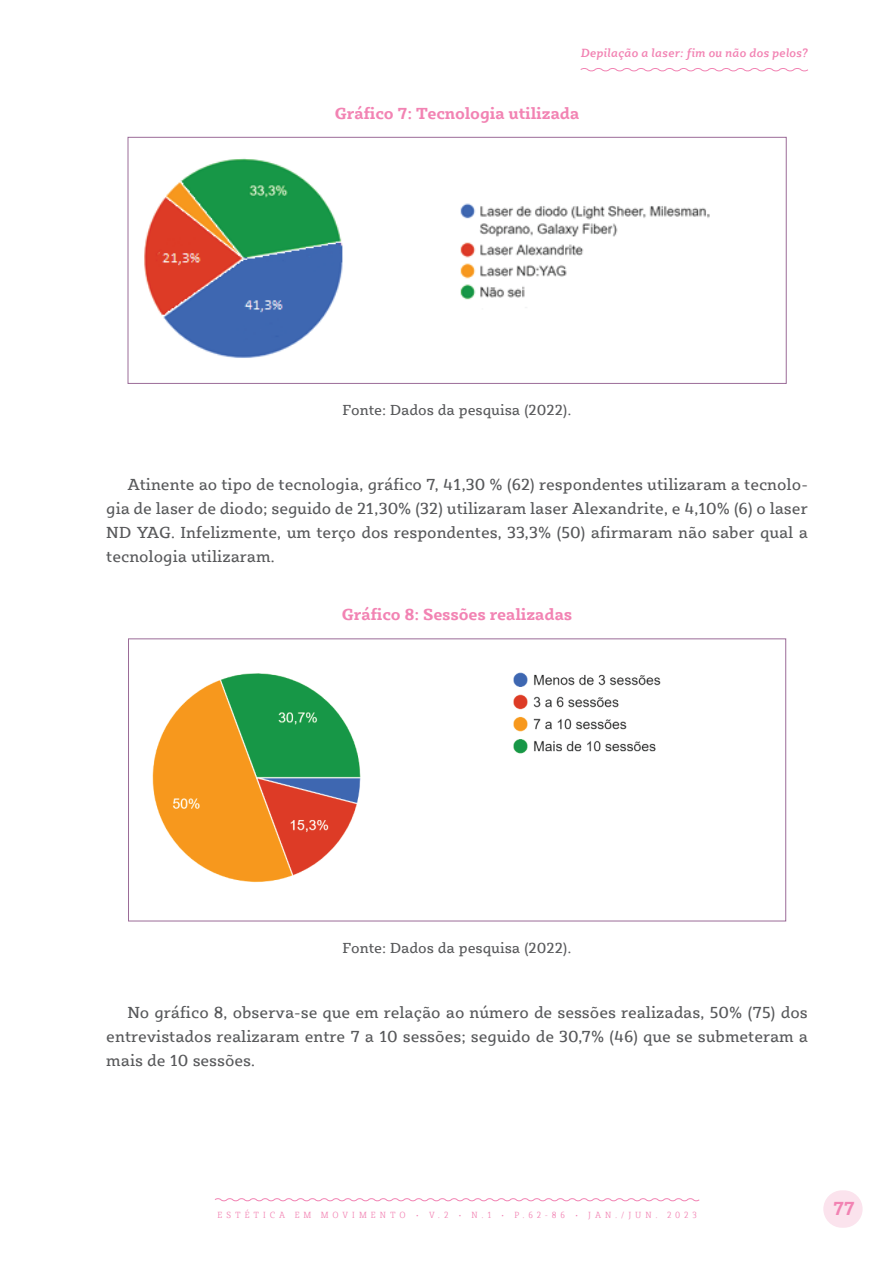
<style>
.page{position:relative;width:893px;height:1263px;background:#fff}
.page>*{position:absolute;margin:0;border:0;box-sizing:border-box;transform-origin:0 0}
.t1{font:italic 700 19.5px "Sybilla Pro Narrow";color:#f283b3}
.t2{font:16.5px/24px "Sybilla Pro";color:#57585a;text-align:justify}
.t3{font:700 16.5px "Sybilla Pro";letter-spacing:-.01em;color:#f283b3}
.t4{font:15px "Sybilla Pro";color:#57585a}
.t5{font:italic 500 12px "Sybilla Pro";letter-spacing:.015em;color:#f283b3}
.t6{font:300 9px "Sybilla Pro Narrow";letter-spacing:.44em;color:#f283b3}
</style>
<div class="page">
<img style="left:144px;top:158px;width:566px;height:200px">
<div style="left:128px;top:137px;width:659px;height:247px;border:1px solid #9b6c98"></div>
<img style="left:152px;top:672px;width:509px;height:211px">
<div style="left:128px;top:638px;width:658px;height:283px;border:1px solid #9b6c98"></div>
<svg style="left:214px;top:1198px;width:486px;height:4px"></svg>
<svg style="left:580px;top:68px;width:228px;height:4px"></svg>
<div style="left:823px;top:1190px;width:40px;height:38px;background:#fbe3ed;border-radius:19px"></div>
<p class="t5" style="left:581px;top:45px;width:229px">Depilação a laser: fim ou não dos pelos?</p>
<p class="t3" style="left:335px;top:102px;width:246px">Gráfico 7: Tecnologia utilizada</p>
<p class="t4" style="left:343px;top:401px;width:231px">Fonte: Dados da pesquisa (2022).</p>
<p class="t2" style="left:106px;top:472px;width:703px;text-indent:21px">Atinente ao tipo de tecnologia, gráfico 7, 41,30 % (62) respondentes utilizaram a tecnolo&shy;gia de laser de diodo; seguido de 21,30% (32) utilizaram laser Alexandrite, e 4,10% (6) o laser ND YAG. Infelizmente, um terço dos respondentes, 33,3% (50) afirmaram não saber qual a tecnologia utilizaram.</p>
<p class="t3" style="left:342px;top:604px;width:232px">Gráfico 8: Sessões realizadas</p>
<p class="t4" style="left:343px;top:938px;width:231px">Fonte: Dados da pesquisa (2022).</p>
<p class="t2" style="left:106px;top:1000px;width:703px;text-indent:21px">No gráfico 8, observa-se que em relação ao número de sessões realizadas, 50% (75) dos entrevistados realizaram entre 7 a 10 sessões; seguido de 30,7% (46) que se submeteram a mais de 10 sessões.</p>
<p class="t6" style="left:217px;top:1209px;width:387px">ESTÉTICA EM MOVIMENTO • V.2 • N.1 • P.62-86 • JAN</p>
<p class="t6" style="left:615px;top:1209px;width:83px">./JUN. 2023</p>
<p class="t1" style="left:832px;top:1196px;width:23px">77</p>
</div>
